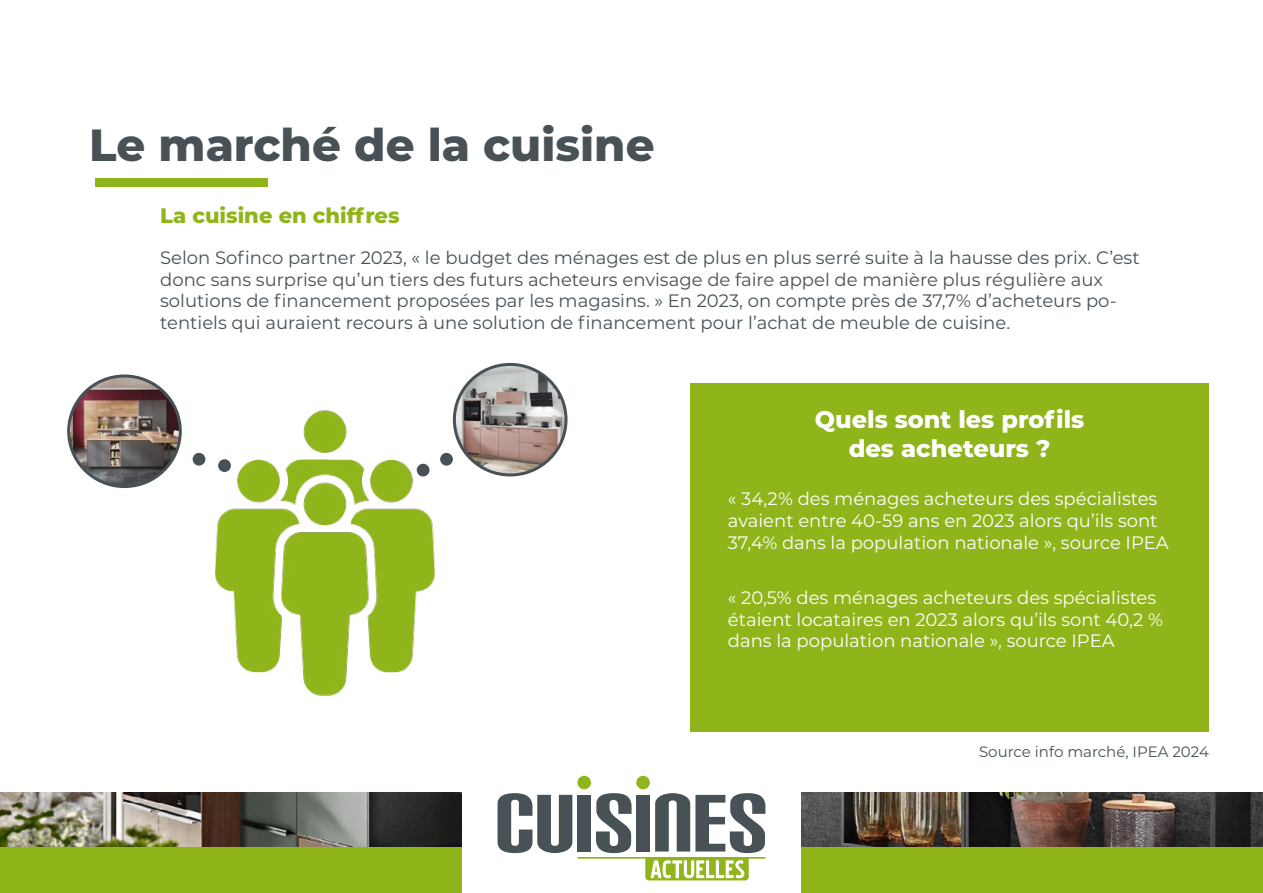
<style>
.page{position:relative;width:1263px;height:893px;background:#fff}
.page>*{position:absolute;margin:0;border:0;box-sizing:border-box;transform-origin:0 0}
.t1{font:800 45px "Montserrat";color:#485156}
.t2{font:800 24px/28.8px "Montserrat";color:#fff;text-align:center}
.t3{font:800 21px "Montserrat";color:#90b51b}
.t4{font:18px/21.6px "Montserrat";color:#485156}
.t5{font:18px/21.6px "Montserrat";color:#fff}
.t6{font:15px "Montserrat";color:#485156}
</style>
<div class="page">
<img style="left:0;top:793px;width:1263px;height:55px">
<div style="left:0;top:848px;width:1263px;height:45px;background:#90b51b"></div>
<div style="left:462px;top:782px;width:338px;height:111px;background:#fff"></div>
<hr style="left:577px;top:857px;width:188px;height:2px;background:#90b51b">
<svg style="left:497px;top:793px;width:75px;height:60px"></svg>
<div style="left:577px;top:795px;width:14px;height:56px;background:#485156"></div>
<svg style="left:596px;top:793px;width:35px;height:60px"></svg>
<div style="left:636px;top:795px;width:14px;height:56px;background:#485156"></div>
<div style="left:636px;top:776px;width:14px;height:13px;background:#90b51b;border-radius:50%"></div>
<div style="left:577px;top:776px;width:14px;height:13px;background:#90b51b;border-radius:50%"></div>
<svg style="left:645px;top:793px;width:120px;height:87px"></svg>
<div style="left:96px;top:179px;width:172px;height:8px;background:#90b51b"></div>
<img style="left:101px;top:362px;width:422px;height:334px">
<img style="left:454px;top:364px;width:112px;height:111px">
<div style="left:453px;top:363px;width:114px;height:113px;border:3px solid #485156;border-radius:50%"></div>
<div style="left:440px;top:453px;width:13px;height:13px;background:#485156;border-radius:50%"></div>
<div style="left:417px;top:464px;width:12px;height:12px;background:#485156;border-radius:50%"></div>
<div style="left:218px;top:459px;width:13px;height:13px;background:#485156;border-radius:50%"></div>
<div style="left:193px;top:453px;width:12px;height:13px;background:#485156;border-radius:50%"></div>
<img style="left:69px;top:376px;width:111px;height:107px">
<div style="left:67px;top:374px;width:115px;height:114px;border:3px solid #485156;border-radius:50%"></div>
<div style="left:690px;top:383px;width:519px;height:349px;background:#90b51b"></div>
<h1 class="t1" style="left:89px;top:112px;width:567px">Le marché de la cuisine</h1>
<p class="t3" style="left:160px;top:200px;width:241px">La cuisine en chiffres</p>
<p class="t4" style="left:160px;top:246px;width:981px">Selon Sofinco partner 2023, « le budget des ménages est de plus en plus serré suite à la hausse des prix. C’est donc sans surprise qu’un tiers des futurs acheteurs envisage de faire appel de manière plus régulière aux solutions de financement proposées par les magasins. » En 2023, on compte près de 37,7% d’acheteurs po&shy;tentiels qui auraient recours à une solution de financement pour l’achat de meuble de cuisine.</p>
<h2 class="t2" style="left:815px;top:404px;width:271px">Quels sont les profils des acheteurs ?</h2>
<p class="t5" style="left:728px;top:488px;width:442px">« 34,2% des ménages acheteurs des spécialistes avaient entre 40-59 ans en 2023 alors qu’ils sont<br>37,4% dans la population nationale », source IPEA</p>
<p class="t5" style="left:728px;top:586px;width:437px">« 20,5% des ménages acheteurs des spécialistes étaient locataires en 2023 alors qu’ils sont 40,2 % dans la population nationale », source IPEA</p>
<p class="t6" style="left:979px;top:741px;width:231px">Source info marché, IPEA 2024</p>
</div>
